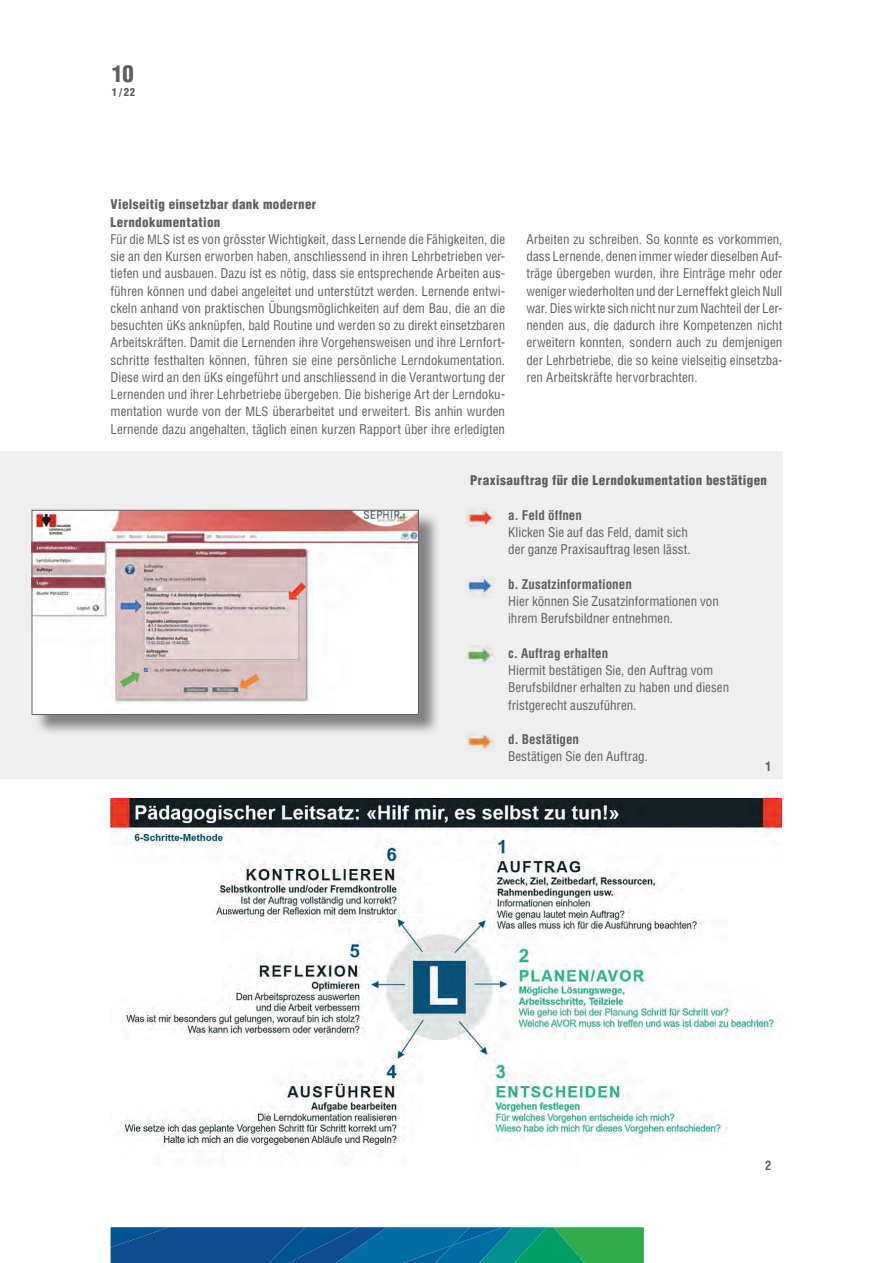
<style>
.page{position:relative;width:893px;height:1263px;background:#fff}
.page>*{position:absolute;margin:0;border:0;box-sizing:border-box;transform-origin:0 0}
.t1{font:900 condensed 22.5px "Helvetica LT Std";color:#5f5f62}
.Lauftext{font:condensed 13.05px/17.2px "Helvetica LT Std";color:#5f5f62}
.Lauftext_fett{font:900 condensed 13.05px/17.2px "Helvetica LT Std";letter-spacing:.03em;color:#5f5f62}
.Lauftext-2{font:700 condensed 13.05px "Helvetica LT Std";letter-spacing:.005em;color:#5f5f62}
.Lauftext-3{font:700 condensed 12.6px "Helvetica LT Std";color:#5f5f62}
.t2{font:900 condensed 10.8px "Helvetica LT Std";color:#5f5f62}
.s1{font-size:12.6px}
</style>
<div class="page">
<svg style="left:111px;top:1227px;width:533px;height:36px;background:#0e6e88"></svg>
<img style="left:111px;top:798px;width:671px;height:358px">
<div style="left:0;top:451px;width:782px;height:328px;background:#efefef"></div>
<div style="left:34px;top:513px;width:406px;height:223px;background:#5f5f62;opacity:.75"></div>
<img style="left:34px;top:512px;width:382px;height:200px">
<div style="left:32px;top:510px;width:386px;height:204px;border:1px solid #5f5f62"></div>
<h1 class="t1" style="left:112px;top:60px;width:23px">10</h1>
<p class="t2" style="left:112px;top:86px;width:25px">1/22</p>
<p class="Lauftext_fett" style="left:111px;top:196px;width:207px">Vielseitig einsetzbar dank moderner<br>Lerndokumentation</p>
<p class="Lauftext" style="left:111px;top:230px;width:396px;text-align:justify">Für die <span class="s1">MLS</span> ist es von grösster Wichtigkeit, dass Lernende die Fähigkeiten, die sie an den Kursen erworben haben, anschliessend in ihren Lehrbetrieben ver&shy;tiefen und ausbauen. Dazu ist es nötig, dass sie entsprechende Arbeiten aus&shy;führen können und dabei angeleitet und unterstützt werden. Lernende entwi&shy;ckeln anhand von praktischen Übungsmöglichkeiten auf dem Bau, die an die besuchten üKs anknüpfen, bald Routine und werden so zu direkt einsetzbaren Arbeitskräften. Damit die Lernenden ihre Vorgehensweisen und ihre Lernfort&shy;schritte festhalten können, führen sie eine persönliche Lerndokumentation.<br>Diese wird an den üKs eingeführt und anschliessend in die Verantwortung der Lernenden und ihrer Lehrbetriebe übergeben. Die bisherige Art der Lerndoku&shy;mentation wurde von der <span class="s1">MLS</span> überarbeitet und erweitert. Bis anhin wurden Lernende dazu angehalten, täglich einen kurzen Rapport über ihre erledigten</p>
<p class="Lauftext_fett" style="left:470px;top:472px;width:298px">Praxisauftrag für die Lerndokumentation bestätigen</p>
<p class="Lauftext-2" style="left:508px;top:507px;width:75px">a. Feld öffnen</p>
<p class="Lauftext" style="left:508px;top:524px;width:184px">Klicken Sie auf das Feld, damit sich der ganze Praxisauftrag lesen lässt.</p>
<p class="Lauftext-2" style="left:508px;top:576px;width:125px">b. Zusatzinformationen</p>
<p class="Lauftext" style="left:508px;top:593px;width:212px">Hier können Sie Zusatzinformationen von ihrem Berufsbildner entnehmen.</p>
<p class="Lauftext-2" style="left:508px;top:645px;width:102px">c. Auftrag erhalten</p>
<p class="Lauftext" style="left:508px;top:662px;width:223px">Hiermit bestätigen Sie, den Auftrag vom<br>Berufsbildner erhalten zu haben und diesen fristgerecht auszuführen.</p>
<p class="Lauftext-2" style="left:508px;top:731px;width:73px">d. Bestätigen</p>
<p class="Lauftext" style="left:508px;top:748px;width:141px">Bestätigen Sie den Auftrag.</p>
<p class="Lauftext-3" style="left:765px;top:758px;width:8px">1</p>
<p class="Lauftext" style="left:526px;top:230px;width:258px;text-align:justify">Arbeiten zu schreiben. So konnte es vorkommen, dass Lernende, denen immer wieder dieselben Auf&shy;träge übergeben wurden, ihre Einträge mehr oder weniger wiederholten und der Lerneffekt gleich Null war. Dies wirkte sich nicht nur zum Nachteil der Ler&shy;nenden aus, die dadurch ihre Kompetenzen nicht erweitern konnten, sondern auch zu demjenigen der Lehrbetriebe, die so keine vielseitig einsetzba&shy;ren Arbeitskräfte hervorbrachten.</p>
<p class="Lauftext-3" style="left:765px;top:1158px;width:8px">2</p>
</div>
